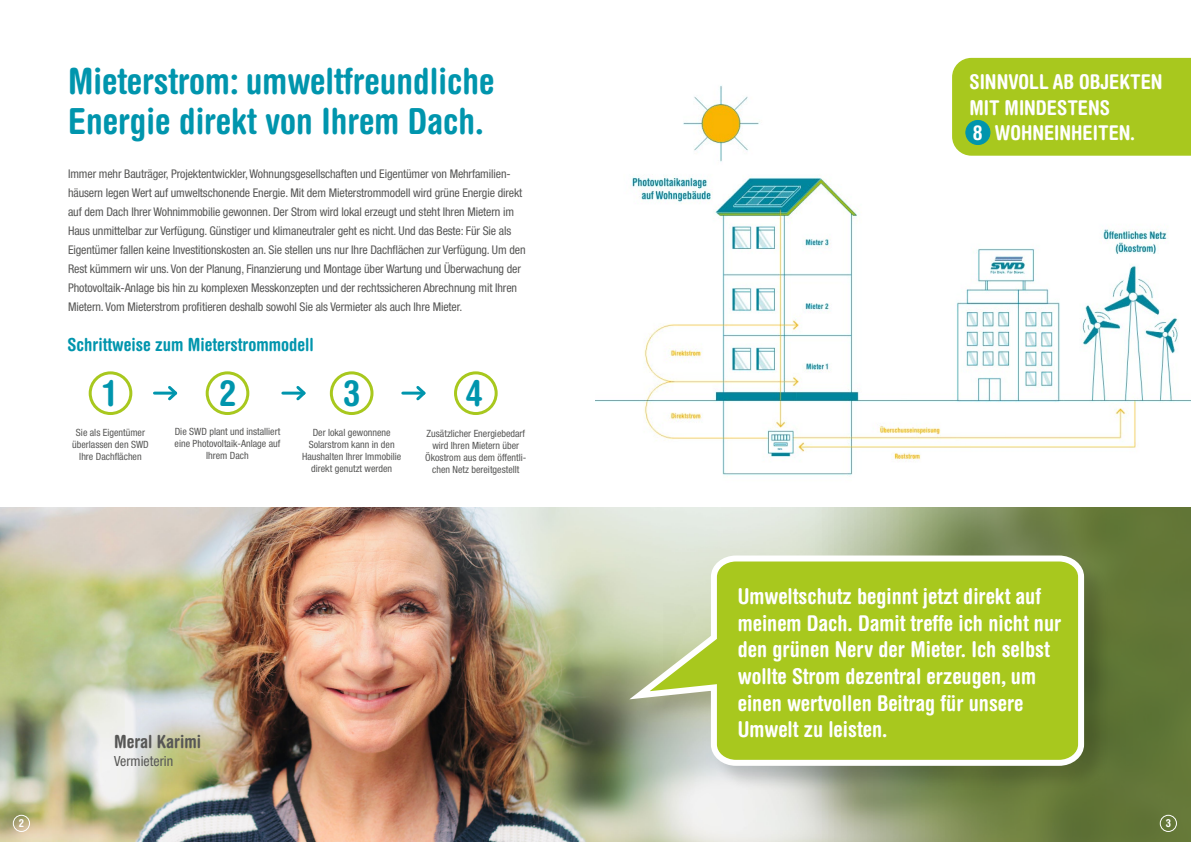
<style>
.page{position:relative;width:1191px;height:842px;background:#fff}
.page>*{position:absolute;margin:0;border:0;box-sizing:border-box;transform-origin:0 0}
.t1{font:700 condensed 36px/40px "Helvetica Rounded LT Std";color:#0095ad}
.t2{font:700 condensed 21.8px/26.7px "Helvetica Rounded LT Std";color:#fff}
.t3{font:700 condensed 20.4px/25.5px "Helvetica Rounded LT Std";color:#fff}
.t4{font:700 condensed 18px "Helvetica Rounded LT Std";color:#0095ad}
.t5{font:700 condensed 18px "Helvetica Rounded LT Std";color:#575756}
.t6{font:condensed 14px "Helvetica Neue LT Std";color:#575756}
.t7{font:condensed 12px/19px "Helvetica Neue LT Std";letter-spacing:-.01em;color:#575756}
.t8{font:700 condensed 11px "Helvetica Rounded LT Std";color:#fff}
.t9{font:condensed 10px/12px "Helvetica Neue LT Std";color:#575756;text-align:center}
</style>
<div class="page">
<img style="left:0;top:508px;width:1191px;height:334px">
<img style="left:595px;top:85px;width:596px;height:391px">
<div style="left:952px;top:58px;width:239px;height:98px;background:#a8c81e"></div>
<div style="left:966px;top:120px;width:24px;height:25px;background:#0095ad;border-radius:50%"></div>
<div style="left:965px;top:120px;width:25px;height:25px;border:1px solid #0095ad;border-radius:50%"></div>
<div style="left:633px;top:556px;width:477px;height:236px;background:#000;opacity:.15"></div>
<svg style="left:619px;top:552px;width:468px;height:217px;background:#b1ca4a"></svg>
<div style="left:1159px;top:815px;width:17px;height:17px;border:1px solid #fff;border-radius:50%"></div>
<div style="left:89px;top:371px;width:43px;height:44px;border:3px solid #a8c81e;border-radius:50%"></div>
<div style="left:206px;top:371px;width:43px;height:44px;border:3px solid #a8c81e;border-radius:50%"></div>
<div style="left:330px;top:371px;width:43px;height:44px;border:3px solid #a8c81e;border-radius:50%"></div>
<div style="left:454px;top:371px;width:43px;height:44px;border:3px solid #a8c81e;border-radius:50%"></div>
<hr style="left:154px;top:392px;width:22px;height:3px;background:#0095ad">
<svg style="left:165px;top:386px;width:13px;height:15px"></svg>
<hr style="left:283px;top:392px;width:21px;height:3px;background:#0095ad">
<svg style="left:294px;top:386px;width:12px;height:15px"></svg>
<hr style="left:403px;top:392px;width:21px;height:3px;background:#0095ad">
<svg style="left:413px;top:386px;width:13px;height:15px"></svg>
<div style="left:13px;top:815px;width:17px;height:17px;border:1px solid #fff;border-radius:50%"></div>
<h1 class="t1" style="left:68px;top:61px;width:428px">Mieterstrom: umweltfreundliche<br>Energie direkt von Ihrem Dach.</h1>
<p class="t7" style="left:68px;top:165px;width:459px">Immer mehr Bauträger, Projektentwickler, Wohnungsgesellschaften und Eigentümer von Mehrfamilien&shy;häusern legen Wert auf umweltschonende Energie. Mit dem Mieterstrommodell wird grüne Energie direkt auf dem Dach Ihrer Wohnimmobilie gewonnen. Der Strom wird lokal erzeugt und steht Ihren Mietern im Haus unmittelbar zur Verfügung. Günstiger und klimaneutraler geht es nicht. Und das Beste: Für Sie als Eigentümer fallen keine Investitionskosten an. Sie stellen uns nur Ihre Dachflächen zur Verfügung. Um den Rest kümmern wir uns. Von der Planung, Finanzierung und Montage über Wartung und Überwachung der Photovoltaik-Anlage bis hin zu komplexen Messkonzepten und der rechtssicheren Abrechnung mit Ihren Mietern. Vom Mieterstrom profitieren deshalb sowohl Sie als Vermieter als auch Ihre Mieter.</p>
<h3 class="t4" style="left:68px;top:334px;width:248px">Schrittweise zum Mieterstrommodell</h3>
<h1 class="t1" style="left:103px;top:372px;width:13px">1</h1>
<h1 class="t1" style="left:219px;top:372px;width:19px">2</h1>
<h1 class="t1" style="left:343px;top:372px;width:19px">3</h1>
<h1 class="t1" style="left:466px;top:372px;width:19px">4</h1>
<p class="t9" style="left:72px;top:426px;width:78px">Sie als Eigentümer überlassen den SWD<br>Ihre Dachflächen</p>
<p class="t9" style="left:175px;top:425px;width:107px">Die SWD plant und installiert eine Photovoltaik-Anlage auf<br>Ihrem Dach</p>
<p class="t9" style="left:302px;top:426px;width:101px">Der lokal gewonnene<br>Solarstrom kann in den<br>Haushalten Ihrer Immobilie direkt genutzt werden</p>
<p class="t9" style="left:425px;top:427px;width:103px">Zusätzlicher Energiebedarf wird Ihren Mietern über<br>Ökostrom aus dem öffentli&shy;chen Netz bereitgestellt</p>
<p class="t8" style="left:19px;top:816px;width:7px">2</p>
<h3 class="t5" style="left:114px;top:730px;width:89px">Meral Karimi</h3>
<p class="t6" style="left:114px;top:753px;width:61px">Vermieterin</p>
<h3 class="t3" style="left:969px;top:69px;width:195px">SINNVOLL AB OBJEKTEN<br>MIT MINDESTENS<br>8 WOHNEINHEITEN.</h3>
<h2 class="t2" style="left:737px;top:583px;width:325px">Umweltschutz beginnt jetzt direkt auf meinem Dach. Damit treffe ich nicht nur den grünen Nerv der Mieter. Ich selbst wollte Strom dezentral erzeugen, um einen wertvollen Beitrag für unsere Umwelt zu leisten.</h2>
<p class="t8" style="left:1165px;top:816px;width:7px">3</p>
</div>
